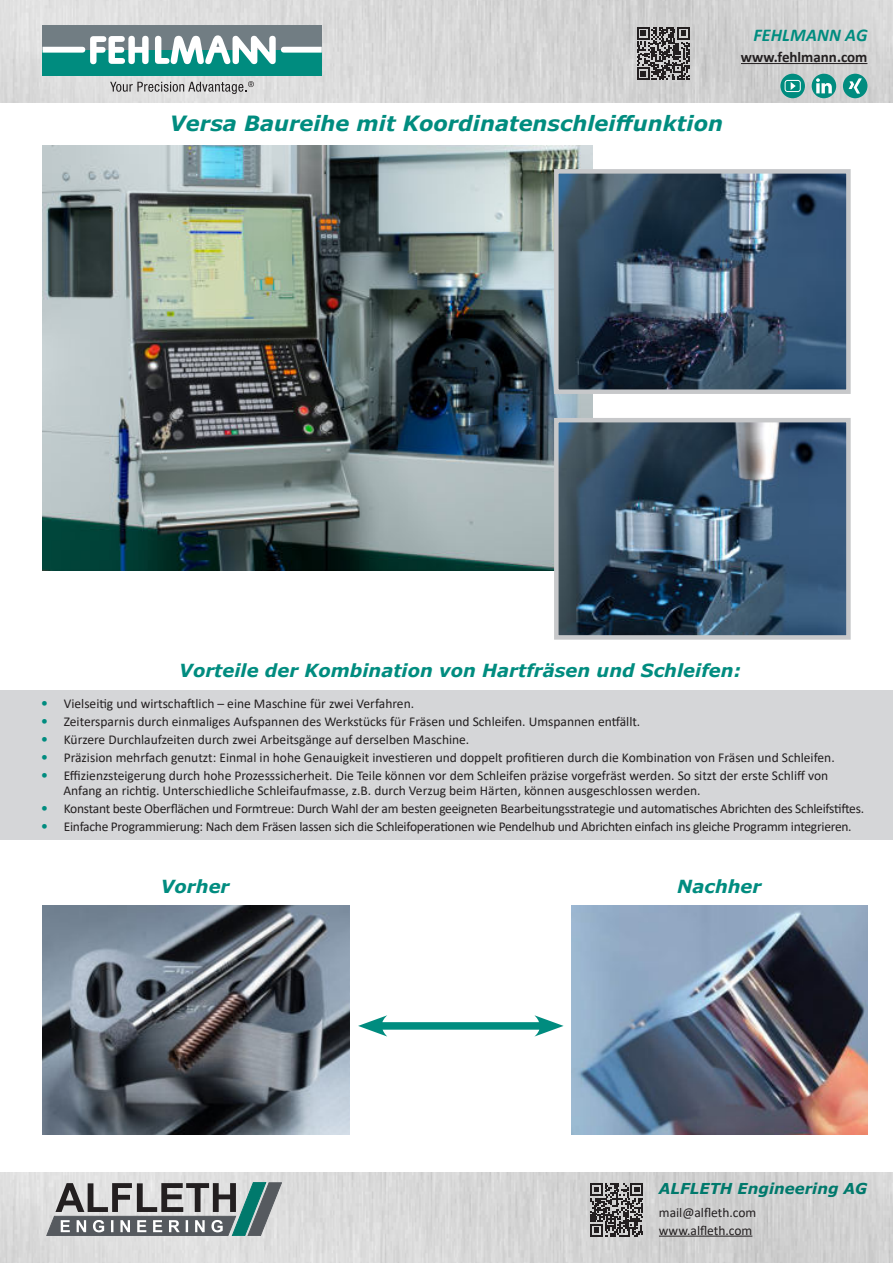
<style>
.page{position:relative;width:893px;height:1263px;background:#fff}
.page>*{position:absolute;margin:0;border:0;box-sizing:border-box;transform-origin:0 0}
.t1{font:italic 700 21px "Verdana";color:#008c7f}
.t2{font:italic 700 18px "Verdana";color:#008c7f}
.t3{font:italic 700 18px "Calibri";letter-spacing:.01em;color:#008c7f}
.t4{font:italic 700 15px "Verdana";color:#00796c}
.t5{font:700 15px "Calibri";color:#231f20}
.t6{font:13.5px/18px "Calibri";color:#231f20}
.t7{font:13.5px "Calibri";letter-spacing:-.02em;color:#231f20}
.s1{font-size:15px;color:#008c7f}
</style>
<div class="page">
<img style="left:0;top:1173px;width:893px;height:90px">
<img style="left:0;top:0;width:893px;height:102px">
<div style="left:43px;top:26px;width:279px;height:24px;background:#717d83"></div>
<div style="left:43px;top:50px;width:279px;height:25px;background:#008c7f"></div>
<svg style="left:43px;top:36px;width:106px;height:28px"></svg>
<svg style="left:155px;top:35px;width:167px;height:29px"></svg>
<svg style="left:110px;top:81px;width:144px;height:13px"></svg>
<svg style="left:637px;top:27px;width:53px;height:53px"></svg>
<hr style="left:741px;top:63px;width:126px;height:1px;background:#231f20">
<div style="left:812px;top:74px;width:24px;height:24px;background:#008c7f;border-radius:50%"></div>
<svg style="left:816px;top:78px;width:16px;height:15px"></svg>
<svg style="left:780px;top:74px;width:25px;height:24px"></svg>
<svg style="left:785px;top:80px;width:16px;height:12px"></svg>
<div style="left:843px;top:74px;width:24px;height:24px;background:#008c7f;border-radius:50%"></div>
<svg style="left:849px;top:78px;width:13px;height:16px"></svg>
<svg style="left:47px;top:1182px;width:234px;height:54px"></svg>
<svg style="left:590px;top:1183px;width:53px;height:53px"></svg>
<hr style="left:659px;top:1236px;width:93px;height:1px;background:#231f20">
<img style="left:42px;top:146px;width:550px;height:424px">
<img style="left:560px;top:175px;width:285px;height:213px">
<div style="left:554px;top:169px;width:297px;height:225px;border:5px solid #c7c8ca"></div>
<img style="left:560px;top:424px;width:285px;height:210px">
<div style="left:554px;top:418px;width:297px;height:222px;border:5px solid #c7c8ca"></div>
<div style="left:0;top:690px;width:893px;height:149px;background:#d5d6d8"></div>
<img style="left:572px;top:906px;width:295px;height:228px">
<img style="left:43px;top:906px;width:307px;height:228px">
<div style="left:375px;top:1022px;width:172px;height:8px;background:#008c7f"></div>
<svg style="left:358px;top:1015px;width:29px;height:21px"></svg>
<svg style="left:534px;top:1015px;width:30px;height:21px"></svg>
<h2 class="t3" style="left:753px;top:22px;width:116px">FEHLMANN AG</h2>
<p class="t5" style="left:741px;top:50px;width:128px">www.fehlmann.com</p>
<h1 class="t1" style="left:170px;top:108px;width:555px">Versa Baureihe mit Koordinatenschleiffunktion</h1>
<h2 class="t2" style="left:179px;top:664px;width:563px">Vorteile der Kombination von Hartfräsen und Schleifen:</h2>
<p class="t6" style="left:41px;top:694px;width:375px"><span class="s1">•</span> Vielseitig und wirtschaftlich – eine Maschine für zwei Verfahren.</p>
<p class="t6" style="left:41px;top:712px;width:601px"><span class="s1">•</span> Zeitersparnis durch einmaliges Aufspannen des Werkstücks für Fräsen und Schleifen. Umspannen entfällt.</p>
<p class="t6" style="left:41px;top:730px;width:430px"><span class="s1">•</span> Kürzere Durchlaufzeiten durch zwei Arbeitsgänge auf derselben Maschine.</p>
<p class="t6" style="left:41px;top:748px;width:795px"><span class="s1">•</span> Präzision mehrfach genutzt: Einmal in hohe Genauigkeit investieren und doppelt profitieren durch die Kombination von Fräsen und Schleifen.</p>
<p class="t6" style="left:63px;top:767px;width:766px;line-height:15px;text-indent:-23px"><span class="s1">•</span> Effizienzsteigerung durch hohe Prozesssicherheit. Die Teile können vor dem Schleifen präzise vorgefräst werden. So sitzt der erste Schliff von<br>Anfang an richtig. Unterschiedliche Schleifaufmasse, z.B. durch Verzug beim Härten, können ausgeschlossen werden.</p>
<p class="t7" style="left:41px;top:799px;width:825px"><span class="s1">•</span> Konstant beste Oberflächen und Formtreue: Durch Wahl der am besten geeigneten Bearbeitungsstrategie und automatisches Abrichten des Schleifstiftes.</p>
<p class="t7" style="left:41px;top:817px;width:812px"><span class="s1">•</span> Einfache Programmierung: Nach dem Fräsen lassen sich die Schleifoperationen wie Pendelhub und Abrichten einfach ins gleiche Programm integrieren.</p>
<h2 class="t2" style="left:161px;top:879px;width:70px">Vorher</h2>
<h2 class="t2" style="left:677px;top:879px;width:86px">Nachher</h2>
<p class="t4" style="left:659px;top:1182px;width:210px">ALFLETH Engineering AG</p>
<p class="t6" style="left:659px;top:1203px;width:99px">mail@alfleth.com www.alfleth.com</p>
</div>
